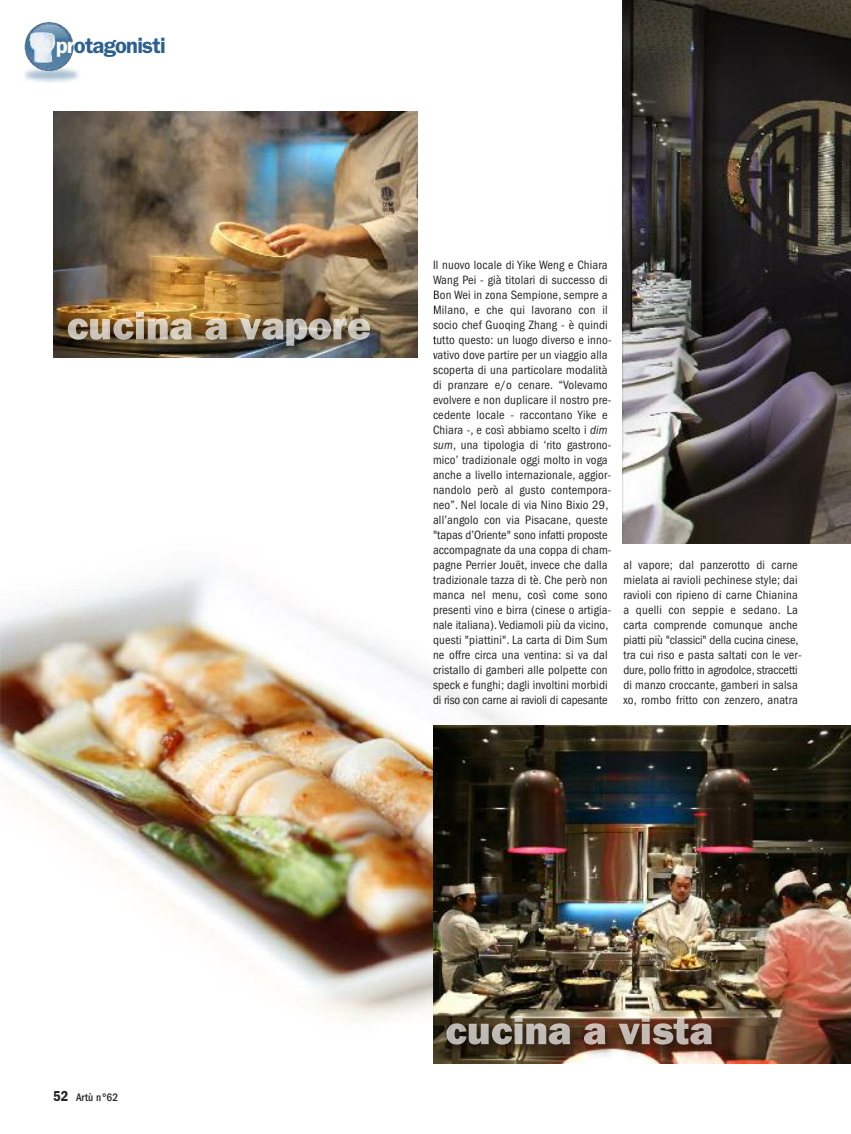
<style>
.page{position:relative;width:851px;height:1134px;background:#fff}
.page>*{position:absolute;margin:0;border:0;box-sizing:border-box;transform-origin:0 0}
.t1{font:600 22px "Franklin Gothic";letter-spacing:-.035em;color:#2d608e}
.t2{font:condensed 12.5px/15px "Franklin Gothic";letter-spacing:.015em;color:#272627}
.t3{font:500 condensed 11.25px "Franklin Gothic";color:#272627}
.s1{color:#fff}
.s2{font-weight:600;font-size:15px}
.s3{font-style:italic}
</style>
<div class="page">
<img style="left:0;top:573px;width:516px;height:448px">
<img style="left:24px;top:65px;width:56px;height:18px">
<img style="left:25px;top:22px;width:49px;height:49px;border-radius:50%">
<img style="left:29px;top:32px;width:26px;height:31px">
<img style="left:622px;top:0;width:228px;height:544px">
<img style="left:53px;top:111px;width:365px;height:178px">
<img style="left:433px;top:725px;width:417px;height:338px">
<svg style="left:433px;top:306px;width:2px;height:53px"></svg>
<img style="left:53px;top:289px;width:365px;height:69px">
<img style="left:68px;top:311px;width:302px;height:35px">
<img style="left:427px;top:994px;width:378px;height:70px">
<img style="left:446px;top:1016px;width:266px;height:29px">
<h1 class="t1" style="left:56px;top:38px;width:111px"><span class="s1">pr</span>otagonisti</h1>
<p class="t3" style="left:53px;top:1093px;width:66px"><span class="s2">52</span> Artù n°62</p>
<p class="t2" style="left:433px;top:258px;width:180px">Il nuovo locale di Yike Weng e Chiara Wang Pei - già titolari di successo di Bon Wei in zona Sempione, sempre a Milano, e che qui lavorano con il socio chef Guoqing Zhang - è quindi tutto questo: un luogo diverso e inno&shy;vativo dove partire per un viaggio alla scoperta di una particolare modalità di pranzare e/o cenare. “Volevamo evolvere e non duplicare il nostro pre&shy;cedente locale - raccontano Yike e Chiara -, e così abbiamo scelto i <span class="s3">dim sum</span>, una tipologia di ‘rito gastrono&shy;mico’ tradizionale oggi molto in voga anche a livello internazionale, aggior&shy;nandolo però al gusto contempora&shy;neo”. Nel locale di via Nino Bixio 29, all’angolo con via Pisacane, queste "tapas d’Oriente" sono infatti proposte accompagnate da una coppa di cham&shy;pagne Perrier Jouët, invece che dalla tradizionale tazza di tè. Che però non manca nel menu, così come sono presenti vino e birra (cinese o artigia&shy;nale italiana). Vediamoli più da vicino, questi "piattini". La carta di Dim Sum ne offre circa una ventina: si va dal cristallo di gamberi alle polpette con speck e funghi; dagli involtini morbidi di riso con carne ai ravioli di capesante</p>
<p class="t2" style="left:623px;top:558px;width:180px">al vapore; dal panzerotto di carne mielata ai ravioli pechinese style; dai ravioli con ripieno di carne Chianina a quelli con seppie e sedano. La carta comprende comunque anche piatti più "classici" della cucina cinese, tra cui riso e pasta saltati con le ver&shy;dure, pollo fritto in agrodolce, straccetti di manzo croccante, gamberi in salsa xo, rombo fritto con zenzero, anatra</p>
</div>
